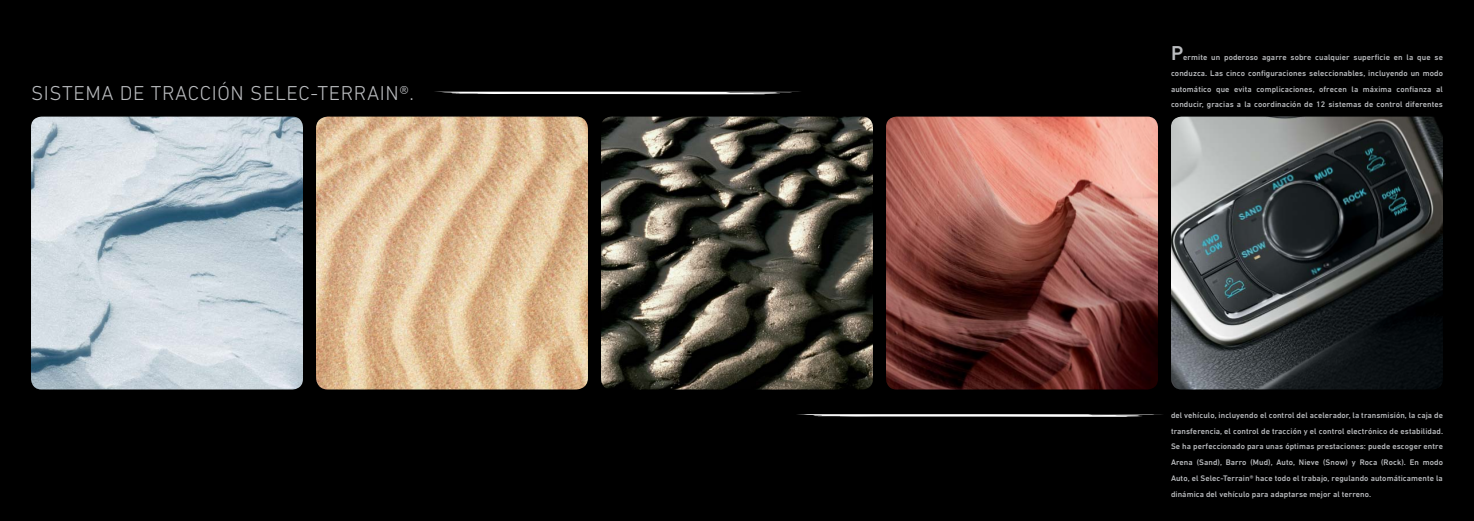
<style>
.page{position:relative;width:1474px;height:521px;background:#fff}
.page>*{position:absolute;margin:0;border:0;box-sizing:border-box;transform-origin:0 0}
.t1{font:300 20.47px "DIN Next LT Pro";letter-spacing:.03em;color:#bbbdc0}
.t2{font:500 20.47px "DIN Next LT Pro";color:#bbbdc0}
.t3{font:500 8.22px/15.8px "DIN Next LT Pro";letter-spacing:.01em;color:#bbbdc0;text-align:justify}
</style>
<div class="page">
<div style="left:0;top:0;width:1473px;height:521px;background:#000"></div>
<svg style="left:427px;top:92px;width:374px;height:2px"></svg>
<img style="left:31px;top:117px;width:272px;height:272px;border-radius:10px">
<img style="left:316px;top:117px;width:272px;height:272px;border-radius:12px">
<img style="left:601px;top:117px;width:272px;height:272px;border-radius:10px">
<svg style="left:789px;top:414px;width:375px;height:3px"></svg>
<img style="left:886px;top:117px;width:271px;height:272px;border-radius:10px">
<img style="left:1170px;top:117px;width:272px;height:272px;border-radius:10px">
<h1 class="t1" style="left:31px;top:81px;width:384px">SISTEMA DE TRACCIÓN SELEC-TERRAIN®.</h1>
<h1 class="t2" style="left:1170px;top:41px;width:14px">P</h1>
<p class="t3" style="left:1170px;top:49px;width:273px;text-indent:12px">ermite un poderoso agarre sobre cualquier superficie en la que se conduzca. Las cinco configuraciones seleccionables, incluyendo un modo automático que evita complicaciones, ofrecen la máxima confianza al conducir, gracias a la coordinación de 12 sistemas de control diferentes</p>
<p class="t3" style="left:1170px;top:407px;width:273px">del vehículo, incluyendo el control del acelerador, la transmisión, la caja de transferencia, el control de tracción y el control electrónico de estabilidad.<br>Se ha perfeccionado para unas óptimas prestaciones: puede escoger entre Arena (Sand), Barro (Mud), Auto, Nieve (Snow) y Roca (Rock). En modo Auto, el Selec-Terrain® hace todo el trabajo, regulando automáticamente la dinámica del vehículo para adaptarse mejor al terreno.</p>
</div>
